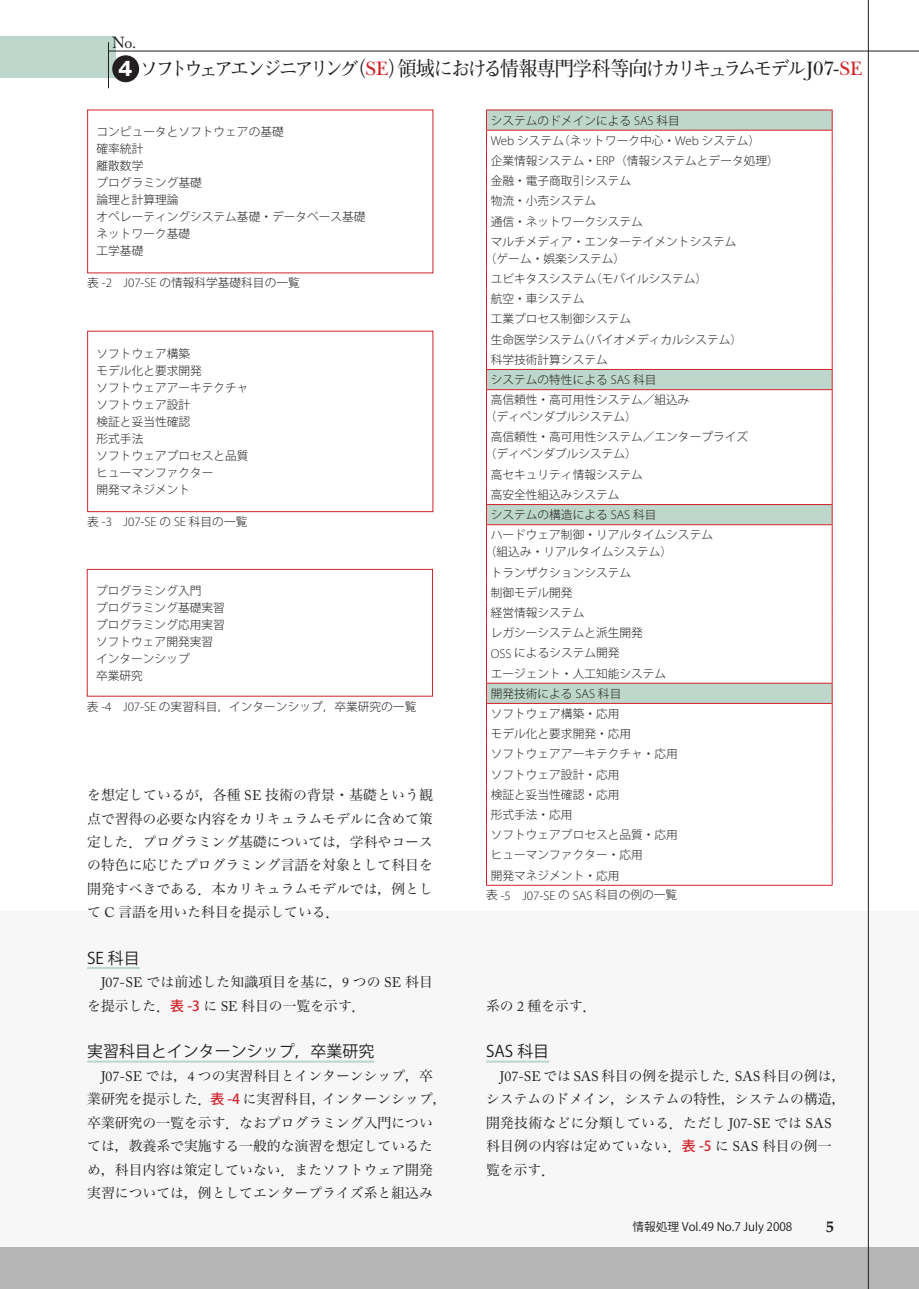
<style>
.page{position:relative;width:919px;height:1289px;background:#fff}
.page>*{position:absolute;margin:0;border:0;box-sizing:border-box;transform-origin:0 0}
.t1{font:700 20.25px "Futo Min A101 Pro";letter-spacing:-.155em;color:#231f20;scale:.95 1}
.見出し2{font:15.9px "Koz Go Std";color:#231f20}
.t2{font:15.9px "Adobe Caslon Pro";color:#231f20}
.t3{font:700 15.9px "Palatino";color:#231f20}
.本文{font:13.8px/23.4px "Hira Min Pro W3";color:#231f20}
.キャプション{font:300 12.9px "Myriad Pro";color:#231f20}
.表中文字{font:300 11.7px "Koz Go Pro";color:#231f20}
.キャプション-2{font:300 11.7px "Koz Go Pro";color:#231f20}
.t4{font:11.7px "Koz Go Pro";color:#231f20}
.s1{font-family:"Gothic MB101 Pro";font-size:19.2px;color:#fff}
.s2{font-family:"New Baskerville";font-weight:400;color:#d1232a}
.s3{font-family:"New Baskerville";font-weight:400}
.s4{font-family:"Myriad Pro";font-size:12.9px}
.s5{font-family:"Koz Go Pro";font-size:11.7px}
.s6{font-family:"Adobe Caslon Pro"}
.s7{font-family:"Koz Go Std";font-weight:500;color:#d1232a}
</style>
<div class="page">
<div style="left:0;top:911px;width:13px;height:377px;background:#f7f7f8"></div>
<div style="left:0;top:36px;width:13px;height:41px;background:#bdd7cc"></div>
<div style="left:0;top:1247px;width:13px;height:41px;background:#b7b6b7"></div>
<div style="left:13px;top:911px;width:905px;height:377px;background:#f7f7f8"></div>
<div style="left:13px;top:36px;width:103px;height:41px;background:#bdd7cc"></div>
<hr style="left:867px;top:0;width:1px;height:1288px;background:#231f20">
<hr style="left:108px;top:51px;width:810px;height:1px;background:#231f20">
<hr style="left:108px;top:42px;width:1px;height:46px;background:#231f20">
<div style="left:112px;top:55px;width:27px;height:27px;background:#231f20;border-radius:50%"></div>
<div style="left:13px;top:1247px;width:905px;height:41px;background:#b7b6b7"></div>
<hr style="left:87px;top:966px;width:53px;height:3px;background:#bdd7cc">
<hr style="left:87px;top:1060px;width:287px;height:2px;background:#bdd7cc">
<hr style="left:486px;top:1060px;width:63px;height:2px;background:#bdd7cc">
<div style="left:87px;top:331px;width:346px;height:181px;border:1px solid #d1232a"></div>
<div style="left:87px;top:569px;width:346px;height:127px;border:1px solid #d1232a"></div>
<svg style="left:487px;top:110px;width:344px;height:593px"></svg>
<hr style="left:486px;top:109px;width:346px;height:1px;background:#d1232a">
<hr style="left:486px;top:130px;width:346px;height:1px;background:#d1232a">
<svg style="left:486px;top:110px;width:1px;height:121px"></svg>
<svg style="left:831px;top:110px;width:1px;height:121px"></svg>
<hr style="left:486px;top:231px;width:1px;height:37px;background:#d1232a">
<hr style="left:831px;top:231px;width:1px;height:37px;background:#d1232a">
<hr style="left:486px;top:369px;width:346px;height:1px;background:#d1232a">
<svg style="left:486px;top:268px;width:1px;height:121px"></svg>
<svg style="left:831px;top:268px;width:1px;height:121px"></svg>
<hr style="left:486px;top:389px;width:346px;height:1px;background:#d1232a">
<hr style="left:486px;top:390px;width:1px;height:37px;background:#d1232a">
<hr style="left:831px;top:390px;width:1px;height:37px;background:#d1232a">
<hr style="left:486px;top:427px;width:1px;height:37px;background:#d1232a">
<hr style="left:831px;top:427px;width:1px;height:37px;background:#d1232a">
<hr style="left:486px;top:504px;width:346px;height:1px;background:#d1232a">
<svg style="left:486px;top:464px;width:1px;height:60px"></svg>
<svg style="left:831px;top:464px;width:1px;height:60px"></svg>
<hr style="left:486px;top:524px;width:346px;height:1px;background:#d1232a">
<hr style="left:486px;top:525px;width:1px;height:37px;background:#d1232a">
<hr style="left:831px;top:525px;width:1px;height:37px;background:#d1232a">
<hr style="left:486px;top:682px;width:346px;height:1px;background:#d1232a">
<hr style="left:486px;top:703px;width:346px;height:1px;background:#d1232a">
<svg style="left:486px;top:562px;width:1px;height:322px"></svg>
<svg style="left:831px;top:562px;width:1px;height:322px"></svg>
<hr style="left:486px;top:884px;width:346px;height:1px;background:#d1232a">
<h2 class="t2" style="left:112px;top:34px;width:26px">No.</h2>
<h1 class="t1" style="left:118px;top:53px;width:784px"><span class="s1">4</span> ソフトウェアエンジニアリング（<span class="s2">SE</span>）領域における情報専門学科等向けカリキュラムモデル<span class="s3">J07-</span><span class="s2">SE</span></h1>
<p class="表中文字" style="left:97px;top:124px;width:189px">コンピュータとソフトウェアの基礎</p>
<p class="表中文字" style="left:97px;top:141px;width:48px">確率統計</p>
<p class="表中文字" style="left:97px;top:158px;width:48px">離散数学</p>
<p class="表中文字" style="left:97px;top:175px;width:107px">プログラミング基礎</p>
<p class="表中文字" style="left:97px;top:192px;width:83px">論理と計算理論</p>
<p class="表中文字" style="left:97px;top:209px;width:270px">オペレーティングシステム基礎・データベース基礎</p>
<p class="表中文字" style="left:97px;top:226px;width:95px">ネットワーク基礎</p>
<p class="表中文字" style="left:97px;top:243px;width:48px">工学基礎</p>
<p class="キャプション-2" style="left:87px;top:275px;width:214px">表 <span class="s4">-2 J07-SE</span> の情報科学基礎科目の一覧</p>
<p class="表中文字" style="left:97px;top:346px;width:95px">ソフトウェア構築</p>
<p class="表中文字" style="left:97px;top:363px;width:107px">モデル化と要求開発</p>
<p class="表中文字" style="left:97px;top:380px;width:154px">ソフトウェアアーキテクチャ</p>
<p class="表中文字" style="left:97px;top:397px;width:95px">ソフトウェア設計</p>
<p class="表中文字" style="left:97px;top:414px;width:95px">検証と妥当性確認</p>
<p class="表中文字" style="left:97px;top:431px;width:48px">形式手法</p>
<p class="表中文字" style="left:97px;top:448px;width:154px">ソフトウェアプロセスと品質</p>
<p class="表中文字" style="left:97px;top:465px;width:118px">ヒューマンファクター</p>
<p class="表中文字" style="left:97px;top:482px;width:95px">開発マネジメント</p>
<p class="キャプション" style="left:87px;top:514px;width:162px"><span class="s5">表</span> -3 J07-SE <span class="s5">の</span> SE <span class="s5">科目の一覧</span></p>
<p class="表中文字" style="left:96px;top:582px;width:107px">プログラミング入門</p>
<p class="表中文字" style="left:96px;top:599px;width:130px">プログラミング基礎実習</p>
<p class="表中文字" style="left:96px;top:616px;width:130px">プログラミング応用実習</p>
<p class="表中文字" style="left:96px;top:633px;width:118px">ソフトウェア開発実習</p>
<p class="表中文字" style="left:96px;top:651px;width:95px">インターンシップ</p>
<p class="表中文字" style="left:96px;top:668px;width:48px">卒業研究</p>
<p class="キャプション-2" style="left:87px;top:699px;width:331px">表 <span class="s4">-4 J07-SE</span> の実習科目，インターンシップ，卒業研究の一覧</p>
<p class="本文" style="left:87px;top:782px;width:347px;text-align:justify">を想定しているが，各種 <span class="s6">SE</span> 技術の背景・基礎という観点で習得の必要な内容をカリキュラムモデルに含めて策定した．プログラミング基礎については，学科やコースの特色に応じたプログラミング言語を対象として科目を開発すべきである．本カリキュラムモデルでは，例として <span class="s6">C</span> 言語を用いた科目を提示している．</p>
<p class="見出し2" style="left:87px;top:948px;width:54px">SE 科目</p>
<p class="本文" style="left:87px;top:969px;width:347px;text-indent:14px"><span class="s6">J07-SE</span> では前述した知識項目を基に，<span class="s6">9</span> つの <span class="s6">SE</span> 科目を提示した．<span class="s7">表 -3</span> に <span class="s6">SE</span> 科目の一覧を示す．</p>
<p class="見出し2" style="left:87px;top:1041px;width:289px">実習科目とインターンシップ，卒業研究</p>
<p class="本文" style="left:87px;top:1062px;width:361px;text-indent:14px"><span class="s6">J07-SE</span> では，<span class="s6">4</span> つの実習科目とインターンシップ，卒業研究を提示した．<span class="s7">表 -4</span> に実習科目，インターンシップ，卒業研究の一覧を示す．なおプログラミング入門については，教養系で実施する一般的な演習を想定しているため，科目内容は策定していない．またソフトウェア開発実習については，例としてエンタープライズ系と組込み</p>
<p class="表中文字" style="left:490px;top:113px;width:191px">システムのドメインによる <span class="s4">SAS</span> 科目</p>
<p class="表中文字" style="left:490px;top:133px;width:271px"><span class="s4">Web</span> システム（ネットワーク中心・<span class="s4">Web</span> システム）</p>
<p class="表中文字" style="left:490px;top:153px;width:289px">企業情報システム・<span class="s4">ERP</span>（情報システムとデータ処理）</p>
<p class="表中文字" style="left:490px;top:173px;width:142px">金融・電子商取引システム</p>
<p class="表中文字" style="left:490px;top:193px;width:107px">物流・小売システム</p>
<p class="表中文字" style="left:490px;top:214px;width:154px">通信・ネットワークシステム</p>
<p class="表中文字" style="left:490px;top:234px;width:247px">マルチメディア・エンターテイメントシステム</p>
<p class="表中文字" style="left:485px;top:251px;width:142px">（ゲーム・娯楽システム）</p>
<p class="表中文字" style="left:490px;top:271px;width:218px">ユビキタスシステム（モバイルシステム）</p>
<p class="表中文字" style="left:490px;top:291px;width:95px">航空・車システム</p>
<p class="表中文字" style="left:490px;top:311px;width:142px">工業プロセス制御システム</p>
<p class="表中文字" style="left:490px;top:331px;width:253px">生命医学システム（バイオメディカルシステム）</p>
<p class="表中文字" style="left:490px;top:352px;width:118px">科学技術計算システム</p>
<p class="表中文字" style="left:490px;top:372px;width:167px">システムの特性による <span class="s4">SAS</span> 科目</p>
<p class="表中文字" style="left:490px;top:392px;width:200px">高信頼性・高可用性システム／組込み</p>
<p class="表中文字" style="left:485px;top:409px;width:154px">（ディペンダブルシステム）</p>
<p class="表中文字" style="left:490px;top:429px;width:259px">高信頼性・高可用性システム／エンタープライズ</p>
<p class="表中文字" style="left:485px;top:446px;width:154px">（ディペンダブルシステム）</p>
<p class="表中文字" style="left:490px;top:466px;width:154px">高セキュリティ情報システム</p>
<p class="表中文字" style="left:490px;top:487px;width:130px">高安全性組込みシステム</p>
<p class="表中文字" style="left:490px;top:507px;width:167px">システムの構造による <span class="s4">SAS</span> 科目</p>
<p class="表中文字" style="left:490px;top:527px;width:224px">ハードウェア制御・リアルタイムシステム</p>
<p class="表中文字" style="left:485px;top:544px;width:189px">（組込み・リアルタイムシステム）</p>
<p class="表中文字" style="left:490px;top:564px;width:142px">トランザクションシステム</p>
<p class="表中文字" style="left:490px;top:584px;width:83px">制御モデル開発</p>
<p class="表中文字" style="left:490px;top:605px;width:95px">経営情報システム</p>
<p class="表中文字" style="left:490px;top:625px;width:154px">レガシーシステムと派生開発</p>
<p class="表中文字" style="left:490px;top:645px;width:130px"><span class="s4">OSS</span> によるシステム開発</p>
<p class="表中文字" style="left:490px;top:665px;width:177px">エージェント・人工知能システム</p>
<p class="表中文字" style="left:490px;top:685px;width:132px">開発技術による <span class="s4">SAS</span> 科目</p>
<p class="表中文字" style="left:490px;top:706px;width:130px">ソフトウェア構築・応用</p>
<p class="表中文字" style="left:490px;top:726px;width:142px">モデル化と要求開発・応用</p>
<p class="表中文字" style="left:490px;top:746px;width:189px">ソフトウェアアーキテクチャ・応用</p>
<p class="表中文字" style="left:490px;top:766px;width:130px">ソフトウェア設計・応用</p>
<p class="表中文字" style="left:490px;top:786px;width:130px">検証と妥当性確認・応用</p>
<p class="表中文字" style="left:490px;top:807px;width:83px">形式手法・応用</p>
<p class="表中文字" style="left:490px;top:827px;width:189px">ソフトウェアプロセスと品質・応用</p>
<p class="表中文字" style="left:490px;top:847px;width:154px">ヒューマンファクター・応用</p>
<p class="表中文字" style="left:490px;top:867px;width:130px">開発マネジメント・応用</p>
<p class="キャプション" style="left:486px;top:887px;width:192px"><span class="s5">表</span> -5 J07-SE <span class="s5">の</span> SAS <span class="s5">科目の例の一覧</span></p>
<p class="本文" style="left:486px;top:992px;width:112px">系の <span class="s6">2</span> 種を示す．</p>
<p class="見出し2" style="left:486px;top:1041px;width:65px">SAS 科目</p>
<p class="本文" style="left:486px;top:1062px;width:361px;text-indent:14px"><span class="s6">J07-SE</span> では <span class="s6">SAS</span> 科目の例を提示した．<span class="s6">SAS</span> 科目の例は，システムのドメイン，システムの特性，システムの構造，開発技術などに分類している．ただし <span class="s6">J07-SE</span> では <span class="s6">SAS</span>科目例の内容は定めていない．<span class="s7">表 -5</span> に <span class="s6">SAS</span> 科目の例一覧を示す．</p>
<p class="t4" style="left:632px;top:1219px;width:161px">情報処理 Vol.49 No.7 July 2008</p>
<h2 class="t3" style="left:825px;top:1216px;width:9px">5</h2>
</div>
